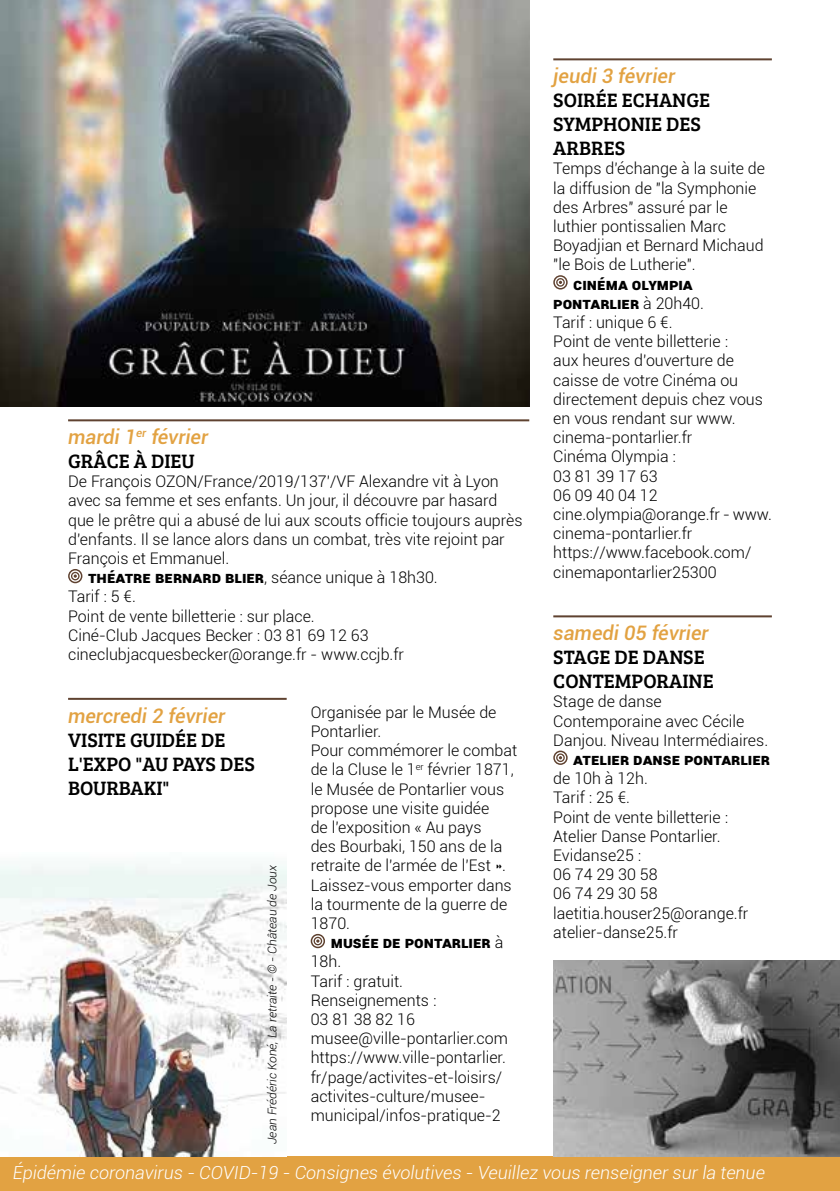
<style>
.page{position:relative;width:840px;height:1191px;background:#fff}
.page>*{position:absolute;margin:0;border:0;box-sizing:border-box;transform-origin:0 0}
.t1{font:20px/24px "Bree Serif";color:#000}
.t2{font:italic 500 20px "Roboto";color:#e2a242}
.t3{font:italic 300 18px "Roboto";color:#fff}
.t4{font:300 16px/19.2px "Roboto";color:#000}
.t5{font:900 16px "Roboto";color:#000}
.t6{font:italic 300 12px "Roboto";color:#000}
.s1{font-weight:900}
</style>
<div class="page">
<hr style="left:68px;top:419px;width:461px;height:2px;background:#5f4230">
<svg style="left:68px;top:569px;width:14px;height:14px"></svg>
<div style="left:70px;top:570px;width:11px;height:12px;border:1px solid #fff;border-radius:50%"></div>
<svg style="left:72px;top:573px;width:6px;height:6px"></svg>
<hr style="left:68px;top:698px;width:218px;height:2px;background:#5f4230">
<svg style="left:310px;top:934px;width:15px;height:14px"></svg>
<div style="left:312px;top:935px;width:11px;height:11px;border:1px solid #fff;border-radius:50%"></div>
<svg style="left:315px;top:938px;width:5px;height:6px"></svg>
<hr style="left:553px;top:58px;width:218px;height:2px;background:#5f4230">
<hr style="left:553px;top:615px;width:218px;height:2px;background:#5f4230">
<svg style="left:553px;top:275px;width:14px;height:14px"></svg>
<div style="left:554px;top:277px;width:11px;height:11px;border:1px solid #fff;border-radius:50%"></div>
<svg style="left:557px;top:279px;width:6px;height:6px"></svg>
<svg style="left:553px;top:750px;width:14px;height:15px"></svg>
<div style="left:554px;top:752px;width:11px;height:11px;border:1px solid #fff;border-radius:50%"></div>
<svg style="left:557px;top:754px;width:6px;height:6px"></svg>
<div style="left:0;top:1157px;width:839px;height:34px;background:#e2a242"></div>
<img style="left:0;top:0;width:529px;height:406px">
<img style="left:0;top:863px;width:286px;height:294px">
<img style="left:553px;top:960px;width:286px;height:197px">
<p class="t2" style="left:68px;top:423px;width:141px">mardi 1<sup>er</sup> février</p>
<p class="t1" style="left:68px;top:448px;width:128px">GRÂCE À DIEU</p>
<p class="t4" style="left:68px;top:471px;width:432px">De François OZON/France/2019/137'/VF Alexandre vit à Lyon</p>
<p class="t4" style="left:68px;top:490px;width:430px">avec sa femme et ses enfants. Un jour, il découvre par hasard</p>
<p class="t4" style="left:68px;top:510px;width:455px">que le prêtre qui a abusé de lui aux scouts officie toujours auprès</p>
<p class="t4" style="left:68px;top:529px;width:438px">d'enfants. Il se lance alors dans un combat, très vite rejoint par</p>
<p class="t4" style="left:68px;top:548px;width:162px">François et Emmanuel.</p>
<p class="t4" style="left:88px;top:567px;width:351px"><span class="s1">Théatre Bernard Blier</span>, séance unique à 18h30.</p>
<p class="t4" style="left:68px;top:586px;width:69px">Tarif : 5 €.</p>
<p class="t4" style="left:68px;top:606px;width:248px">Point de vente billetterie : sur place.</p>
<p class="t4" style="left:68px;top:625px;width:302px">Ciné-Club Jacques Becker : 03 81 69 12 63</p>
<p class="t4" style="left:68px;top:644px;width:337px">cineclubjacquesbecker@orange.fr - www.ccjb.fr</p>
<p class="t2" style="left:68px;top:701px;width:158px">mercredi 2 février</p>
<p class="t1" style="left:68px;top:726px;width:188px">VISITE GUIDÉE DE<br>L'EXPO "AU PAYS DES<br>BOURBAKI"</p>
<p class="t6" style="left:264px;top:1144px;width:281px;rotate:-90deg">Jean Frédéric Koné, La retraite - © - Château de Joux</p>
<p class="t4" style="left:310px;top:702px;width:208px">Organisée par le Musée de<br>Pontarlier.<br>Pour commémorer le combat de la Cluse le 1<sup>er</sup> février 1871, le Musée de Pontarlier vous propose une visite guidée<br>de l'exposition « Au pays<br>des Bourbaki, 150 ans de la retraite de l'armée de l'Est ».<br>Laissez-vous emporter dans la tourmente de la guerre de<br>1870.</p>
<p class="t4" style="left:310px;top:932px;width:199px;text-indent:20px"><span class="s1">Musée de Pontarlier</span> à<br>18h.<br>Tarif : gratuit.<br>Renseignements :<br>03 81 38 82 16 musee@ville-pontarlier.com https://www.ville-pontarlier. fr/page/activites-et-loisirs/ activites-culture/musee&shy;municipal/infos-pratique-2</p>
<p class="t2" style="left:553px;top:62px;width:123px">jeudi 3 février</p>
<p class="t1" style="left:553px;top:87px;width:158px">SOIRÉE ECHANGE<br>SYMPHONIE DES<br>ARBRES</p>
<p class="t4" style="left:553px;top:158px;width:213px">Temps d'échange à la suite de la diffusion de "la Symphonie des Arbres" assuré par le luthier pontissalien Marc<br>Boyadjian et Bernard Michaud "le Bois de Lutherie".</p>
<p class="t4" style="left:553px;top:274px;width:220px;text-indent:20px"><span class="s1">Cinéma Olympia<br>Pontarlier</span> à 20h40.<br>Tarif : unique 6 €.<br>Point de vente billetterie :<br>aux heures d'ouverture de caisse de votre Cinéma ou directement depuis chez vous en vous rendant sur www. cinema-pontarlier.fr<br>Cinéma Olympia :<br>03 81 39 17 63<br>06 09 40 04 12 cine.olympia@orange.fr - www. cinema-pontarlier.fr https://www.facebook.com/ cinemapontarlier25300</p>
<p class="t2" style="left:553px;top:619px;width:157px">samedi 05 février</p>
<p class="t1" style="left:553px;top:644px;width:162px">STAGE DE DANSE<br>CONTEMPORAINE</p>
<p class="t4" style="left:553px;top:691px;width:216px">Stage de danse<br>Contemporaine avec Cécile<br>Danjou. Niveau Intermédiaires.</p>
<p class="t5" style="left:573px;top:748px;width:198px">Atelier Danse Pontarlier</p>
<p class="t4" style="left:553px;top:768px;width:196px">de 10h à 12h.<br>Tarif : 25 €.<br>Point de vente billetterie :<br>Atelier Danse Pontarlier.<br>Evidanse25 :<br>06 74 29 30 58<br>06 74 29 30 58 laetitia.houser25@orange.fr atelier-danse25.fr</p>
<p class="t3" style="left:13px;top:1160px;width:753px">Épidémie coronavirus - COVID-19 - Consignes évolutives - Veuillez vous renseigner sur la tenue</p>
</div>
